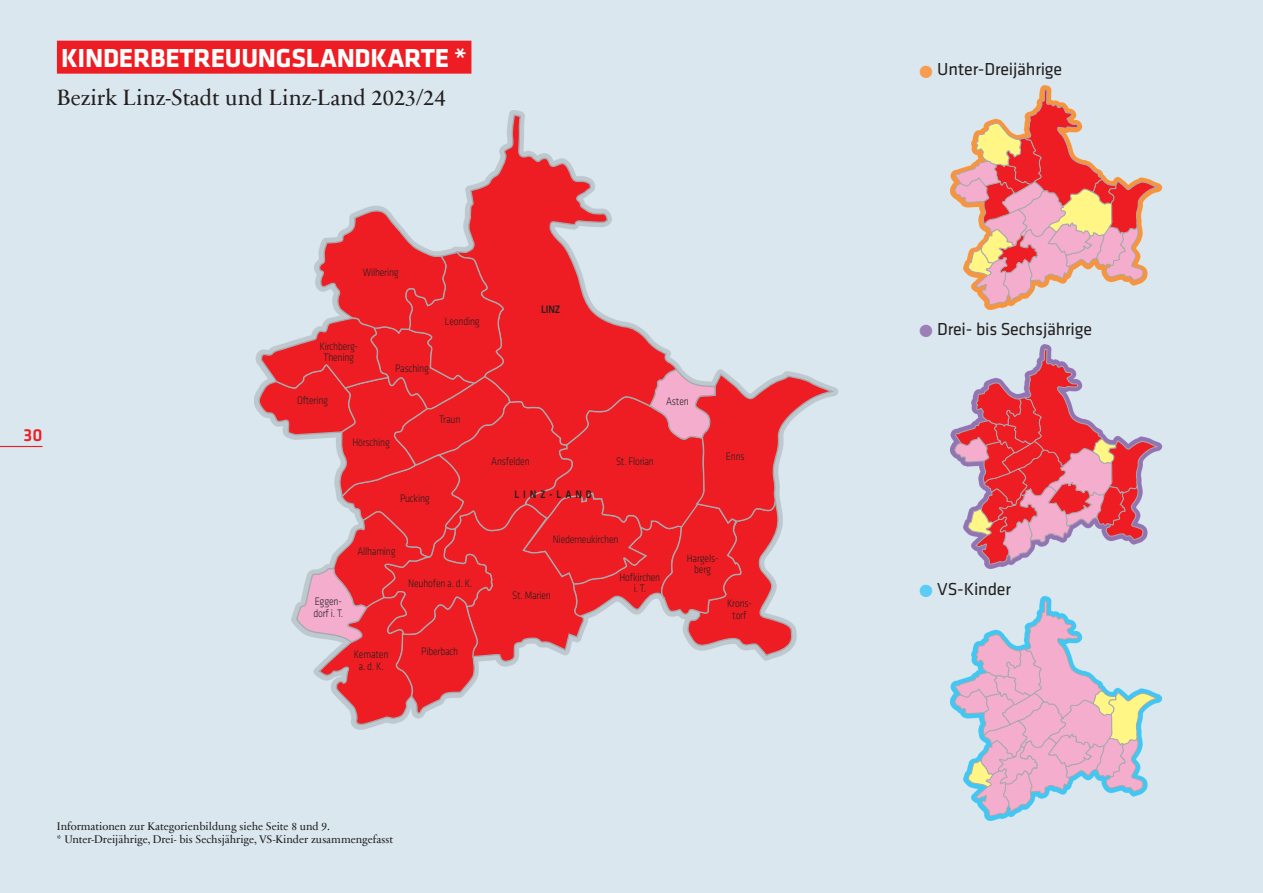
<style>
.page{position:relative;width:1263px;height:893px;background:#dae7ee}
.page>*{position:absolute;margin:0;border:0;box-sizing:border-box;transform-origin:0 0}
.t1{font:700 27px "Klavika Basic";letter-spacing:-.01em;color:#fff}
.t2{font:22.5px "Sabon Next Com";color:#231f20}
.t3{font:18px "Klavika Basic";letter-spacing:-.01em;color:#231f20}
.t4{font:500 18px "Klavika Basic";color:#ee1d23}
.t5{font:300 11.25px/11.2px "Klavika Basic";letter-spacing:-.015em;color:#231f20;text-align:center;scale:.85 1}
.t6{font:11.25px/12.8px "Sabon Next Com";color:#231f20}
.t7{font:500 11.25px "Klavika Basic";letter-spacing:.4em;color:#231f20;scale:.85 1}
</style>
<div class="page">
<svg style="left:950px;top:85px;width:212px;height:224px"></svg>
<svg style="left:955px;top:90px;width:202px;height:215px"></svg>
<svg style="left:950px;top:344px;width:212px;height:225px"></svg>
<svg style="left:955px;top:349px;width:202px;height:215px"></svg>
<svg style="left:950px;top:596px;width:212px;height:225px"></svg>
<svg style="left:955px;top:601px;width:202px;height:215px"></svg>
<div style="left:57px;top:41px;width:414px;height:33px;background:#ee1d23"></div>
<svg style="left:465px;top:115px;width:130px;height:93px"></svg>
<svg style="left:259px;top:208px;width:574px;height:517px"></svg>
<hr style="left:0;top:446px;width:43px;height:1px;background:#ee1d23">
<h1 class="t1" style="left:61px;top:39px;width:407px">KINDERBETREUUNGSLANDKARTE *</h1>
<h2 class="t2" style="left:57px;top:80px;width:390px">Bezirk Linz-Stadt und Linz-Land 2023/24</h2>
<h3 class="t4" style="left:23px;top:423px;width:21px">30</h3>
<p class="t5" style="left:363px;top:266px;width:44px">Wilhering</p>
<p class="t5" style="left:319px;top:340px;width:47px">Kirchberg-<br>Thening</p>
<p class="t5" style="left:297px;top:395px;width:38px">Oftering</p>
<p class="t5" style="left:395px;top:362px;width:41px">Pasching</p>
<p class="t5" style="left:352px;top:437px;width:46px">Hörsching</p>
<p class="t5" style="left:445px;top:315px;width:43px">Leonding</p>
<p class="t5" style="left:439px;top:413px;width:26px">Traun</p>
<p class="t5" style="left:400px;top:492px;width:36px">Pucking</p>
<p class="t7" style="left:541px;top:301px;width:24px">LINZ</p>
<p class="t5" style="left:491px;top:455px;width:47px">Ansfelden</p>
<p class="t7" style="left:514px;top:487px;width:92px">LINZ-LAND</p>
<p class="t5" style="left:666px;top:396px;width:28px">Asten</p>
<p class="t5" style="left:616px;top:455px;width:46px">St. Florian</p>
<p class="t5" style="left:726px;top:451px;width:24px">Enns</p>
<p class="t5" style="left:357px;top:546px;width:47px">Allhaming</p>
<p class="t5" style="left:313px;top:596px;width:37px;text-align:left">Eggen&shy;dorf i. T.</p>
<p class="t5" style="left:354px;top:649px;width:42px">Kematen a. d. K.</p>
<p class="t5" style="left:408px;top:577px;width:77px">Neuhofen a. d. K.</p>
<p class="t5" style="left:421px;top:646px;width:45px">Piberbach</p>
<p class="t5" style="left:553px;top:534px;width:79px">Niederneukirchen</p>
<p class="t5" style="left:512px;top:590px;width:47px">St. Marien</p>
<p class="t5" style="left:619px;top:571px;width:50px">Hofkirchen i. T.</p>
<p class="t5" style="left:687px;top:553px;width:39px">Hargels&shy;berg</p>
<p class="t5" style="left:727px;top:598px;width:31px">Krons&shy;torf</p>
<p class="t6" style="left:57px;top:819px;width:338px">Informationen zur Kategorienbildung siehe Seite 8 und 9.<br>* Unter-Dreijährige, Drei- bis Sechsjährige, VS-Kinder zusammengefasst</p>
<h3 class="t3" style="left:937px;top:58px;width:127px">Unter-Dreijährige</h3>
<h3 class="t3" style="left:937px;top:317px;width:156px">Drei- bis Sechsjährige</h3>
<h3 class="t3" style="left:937px;top:577px;width:75px">VS-Kinder</h3>
</div>
